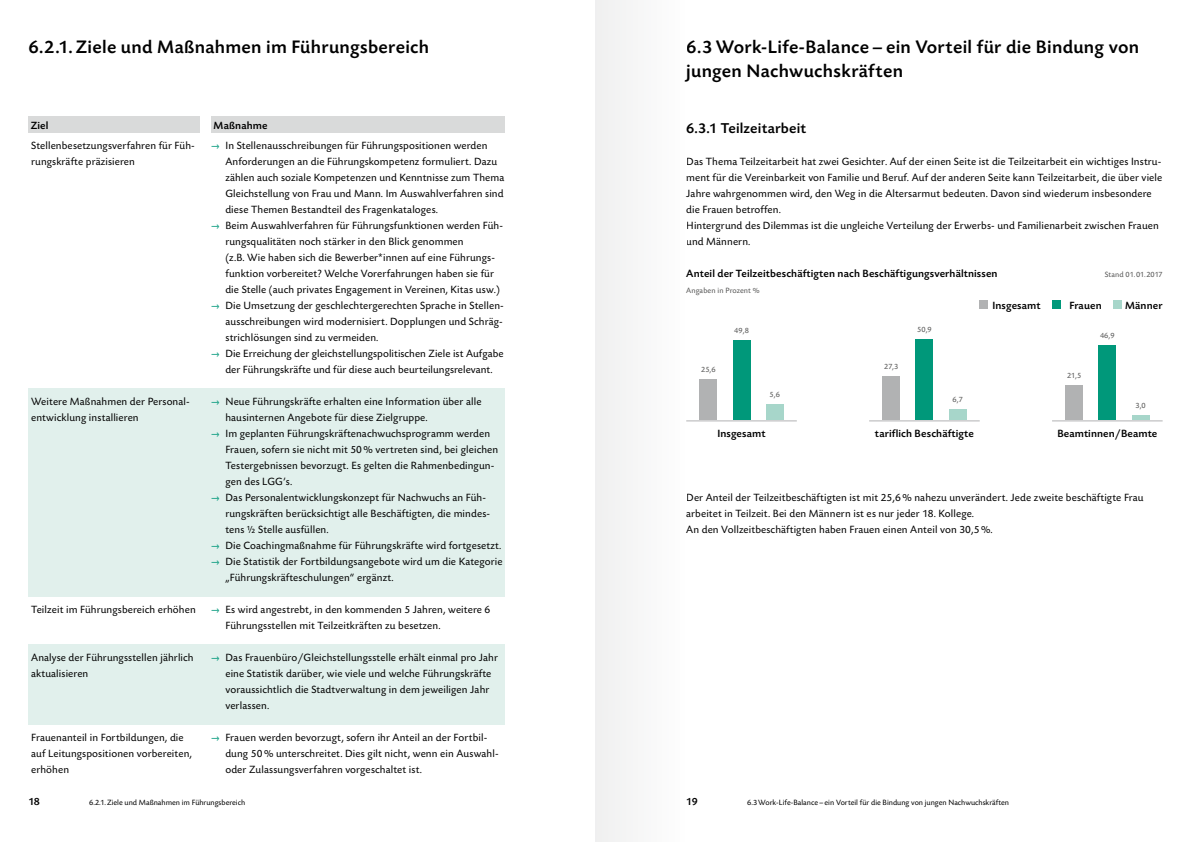
<style>
.page{position:relative;width:1191px;height:842px;background:#fff}
.page>*{position:absolute;margin:0;border:0;box-sizing:border-box;transform-origin:0 0}
.t1{font:500 19px/24px "Today Sans BEFOP";letter-spacing:.015em;color:#000}
.t2{font:500 15px "Today Sans BEFOP";letter-spacing:.01em;color:#000}
.t3{font:11px/16px "Today Sans BEFOP";letter-spacing:.01em;color:#000}
.t4{font:500 11px "Today Sans BEFOP";letter-spacing:.01em;color:#000}
.t5{font:8px "Today Sans BEFOP";color:#000}
.t6{font:8px "Today Sans BEFOP";letter-spacing:.01em;color:#565655}
.s1{font-weight:500}
.s2{color:#00987a}
</style>
<div class="page">
<div style="left:28px;top:389px;width:477px;height:208px;background:#e1f0ec"></div>
<div style="left:28px;top:645px;width:477px;height:80px;background:#e1f0ec"></div>
<div style="left:28px;top:117px;width:172px;height:16px;background:#d9dada"></div>
<div style="left:211px;top:117px;width:294px;height:16px;background:#d9dada"></div>
<div style="left:1113px;top:300px;width:8px;height:9px;background:#a7d6ca"></div>
<div style="left:979px;top:300px;width:9px;height:9px;background:#b1b2b3"></div>
<div style="left:1052px;top:300px;width:8px;height:9px;background:#00987a"></div>
<div style="left:700px;top:379px;width:17px;height:41px;background:#b1b2b3"></div>
<div style="left:882px;top:376px;width:17px;height:44px;background:#b1b2b3"></div>
<div style="left:1065px;top:386px;width:17px;height:34px;background:#b1b2b3"></div>
<div style="left:733px;top:341px;width:17px;height:79px;background:#00987a"></div>
<div style="left:916px;top:339px;width:17px;height:81px;background:#00987a"></div>
<div style="left:1098px;top:345px;width:17px;height:75px;background:#00987a"></div>
<div style="left:766px;top:404px;width:17px;height:16px;background:#a7d6ca"></div>
<div style="left:949px;top:409px;width:17px;height:11px;background:#a7d6ca"></div>
<div style="left:1132px;top:415px;width:17px;height:5px;background:#a7d6ca"></div>
<hr style="left:686px;top:420px;width:111px;height:1px;background:#b1b2b3">
<hr style="left:869px;top:420px;width:110px;height:1px;background:#b1b2b3">
<hr style="left:1052px;top:420px;width:110px;height:1px;background:#b1b2b3">
<div style="left:595px;top:0;width:91px;height:842px;background:#f7f7f7"></div>
<h1 class="t1" style="left:28px;top:35px;width:402px">6.2.1. Ziele und Maßnahmen im Führungsbereich</h1>
<h1 class="t1" style="left:686px;top:35px;width:454px">6.3 Work-Life-Balance – ein Vorteil für die Bindung von jungen Nachwuchskräften</h1>
<p class="t4" style="left:31px;top:119px;width:19px">Ziel</p>
<p class="t3" style="left:31px;top:138px;width:165px">Stellenbesetzungsverfahren für Füh&shy;rungskräfte präzisieren</p>
<p class="t3" style="left:211px;top:116px;width:278px;line-height:19.8px"><span class="s1">Maßnahme<br></span><span class="s2">—›</span> In Stellenausschreibungen für Führungspositionen werden</p>
<p class="t3" style="left:225px;top:154px;width:273px">Anforderungen an die Führungskompetenz formuliert. Dazu</p>
<p class="t3" style="left:225px;top:170px;width:280px">zählen auch soziale Kompetenzen und Kenntnisse zum Thema</p>
<p class="t3" style="left:225px;top:186px;width:280px">Gleichstellung von Frau und Mann. Im Auswahlverfahren sind</p>
<p class="t3" style="left:225px;top:202px;width:214px">diese Themen Bestandteil des Fragenkataloges.</p>
<p class="t3" style="left:211px;top:218px;width:293px"><span class="s2">—›</span> Beim Auswahlverfahren für Führungsfunktionen werden Füh-</p>
<p class="t3" style="left:225px;top:234px;width:240px">rungsqualitäten noch stärker in den Blick genommen</p>
<p class="t3" style="left:225px;top:250px;width:271px">(z.B. Wie haben sich die Bewerber*innen auf eine Führungs-</p>
<p class="t3" style="left:225px;top:266px;width:270px">funktion vorbereitet? Welche Vorerfahrungen haben sie für</p>
<p class="t3" style="left:225px;top:282px;width:276px">die Stelle (auch privates Engagement in Vereinen, Kitas usw.)</p>
<p class="t3" style="left:211px;top:298px;width:294px"><span class="s2">—›</span> Die Umsetzung der geschlechtergerechten Sprache in Stellen-</p>
<p class="t3" style="left:225px;top:314px;width:279px">ausschreibungen wird modernisiert. Dopplungen und Schräg-</p>
<p class="t3" style="left:225px;top:330px;width:155px">strichlösungen sind zu vermeiden.</p>
<p class="t3" style="left:211px;top:346px;width:294px"><span class="s2">—›</span> Die Erreichung der gleichstellungspolitischen Ziele ist Aufgabe</p>
<p class="t3" style="left:225px;top:362px;width:269px">der Führungskräfte und für diese auch beurteilungsrelevant.</p>
<p class="t3" style="left:211px;top:394px;width:272px"><span class="s2">—›</span> Neue Führungskräfte erhalten eine Information über alle</p>
<p class="t3" style="left:225px;top:410px;width:204px">hausinternen Angebote für diese Zielgruppe.</p>
<p class="t3" style="left:211px;top:426px;width:280px"><span class="s2">—›</span> Im geplanten Führungskräftenachwuchsprogramm werden</p>
<p class="t3" style="left:225px;top:442px;width:274px">Frauen, sofern sie nicht mit 50 % vertreten sind, bei gleichen</p>
<p class="t3" style="left:225px;top:458px;width:270px">Testergebnissen bevorzugt. Es gelten die Rahmenbedingun-</p>
<p class="t3" style="left:225px;top:474px;width:68px">gen des LGG’s.</p>
<p class="t3" style="left:211px;top:490px;width:276px"><span class="s2">—›</span> Das Personalentwicklungskonzept für Nachwuchs an Füh-</p>
<p class="t3" style="left:225px;top:506px;width:266px">rungskräften berücksichtigt alle Beschäftigten, die mindes-</p>
<p class="t3" style="left:225px;top:522px;width:105px">tens ½ Stelle ausfüllen.</p>
<p class="t3" style="left:211px;top:538px;width:291px"><span class="s2">—›</span> Die Coachingmaßnahme für Führungskräfte wird fortgesetzt.</p>
<p class="t3" style="left:211px;top:554px;width:293px"><span class="s2">—›</span> Die Statistik der Fortbildungsangebote wird um die Kategorie</p>
<p class="t3" style="left:225px;top:570px;width:170px">„Führungskräfteschulungen“ ergänzt.</p>
<p class="t3" style="left:225px;top:601px;width:266px;text-indent:-14px"><span class="s2">—›</span> Es wird angestrebt, in den kommenden 5 Jahren, weitere 6<br>Führungsstellen mit Teilzeitkräften zu besetzen.</p>
<p class="t3" style="left:225px;top:649px;width:274px;text-indent:-14px"><span class="s2">—›</span> Das Frauenbüro/Gleichstellungsstelle erhält einmal pro Jahr eine Statistik darüber, wie viele und welche Führungskräfte voraussichtlich die Stadtverwaltung in dem jeweiligen Jahr verlassen.</p>
<p class="t3" style="left:225px;top:729px;width:275px;text-indent:-14px"><span class="s2">—›</span> Frauen werden bevorzugt, sofern ihr Anteil an der Fortbil&shy;dung 50 % unterschreitet. Dies gilt nicht, wenn ein Auswahl&shy;oder Zulassungsverfahren vorgeschaltet ist.</p>
<h2 class="t2" style="left:686px;top:120px;width:121px">6.3.1 Teilzeitarbeit</h2>
<p class="t3" style="left:686px;top:154px;width:477px">Das Thema Teilzeitarbeit hat zwei Gesichter. Auf der einen Seite ist die Teilzeitarbeit ein wichtiges Instru&shy;ment für die Vereinbarkeit von Familie und Beruf. Auf der anderen Seite kann Teilzeitarbeit, die über viele Jahre wahrgenommen wird, den Weg in die Altersarmut bedeuten. Davon sind wiederum insbesondere die Frauen betroffen.<br>Hintergrund des Dilemmas ist die ungleiche Verteilung der Erwerbs- und Familienarbeit zwischen Frauen und Männern.</p>
<p class="t4" style="left:686px;top:267px;width:313px">Anteil der Teilzeitbeschäftigten nach Beschäftigungsverhältnissen</p>
<p class="t6" style="left:686px;top:286px;width:75px">Angaben in Prozent %</p>
<p class="t4" style="left:992px;top:299px;width:50px">Insgesamt</p>
<p class="t4" style="left:1069px;top:299px;width:34px">Frauen</p>
<p class="t4" style="left:1125px;top:299px;width:39px">Männer</p>
<p class="t6" style="left:1104px;top:270px;width:59px">Stand 01.01.2017</p>
<p class="t6" style="left:734px;top:326px;width:16px">49,8</p>
<p class="t6" style="left:917px;top:325px;width:16px">50,9</p>
<p class="t6" style="left:1100px;top:331px;width:16px">46,9</p>
<p class="t6" style="left:701px;top:365px;width:16px">25,6</p>
<p class="t6" style="left:884px;top:362px;width:16px">27,3</p>
<p class="t6" style="left:1067px;top:371px;width:16px">21,5</p>
<p class="t6" style="left:769px;top:390px;width:12px">5,6</p>
<p class="t6" style="left:952px;top:395px;width:12px">6,7</p>
<p class="t3" style="left:31px;top:394px;width:160px">Weitere Maßnahmen der Personal&shy;entwicklung installieren</p>
<p class="t6" style="left:1135px;top:401px;width:12px">3,0</p>
<p class="t4" style="left:717px;top:427px;width:50px">Insgesamt</p>
<p class="t4" style="left:875px;top:427px;width:100px">tariflich Beschäftigte</p>
<p class="t4" style="left:1057px;top:427px;width:101px">Beamtinnen/Beamte</p>
<p class="t3" style="left:686px;top:490px;width:459px">Der Anteil der Teilzeitbeschäftigten ist mit 25,6 % nahezu unverändert. Jede zweite beschäftigte Frau arbeitet in Teilzeit. Bei den Männern ist es nur jeder 18. Kollege.<br>An den Vollzeitbeschäftigten haben Frauen einen Anteil von 30,5 %.</p>
<p class="t3" style="left:31px;top:602px;width:166px">Teilzeit im Führungsbereich erhöhen</p>
<p class="t3" style="left:31px;top:650px;width:164px">Analyse der Führungsstellen jährlich aktualisieren</p>
<p class="t3" style="left:31px;top:730px;width:162px">Frauenanteil in Fortbildungen, die auf Leitungspositionen vorbereiten, erhöhen</p>
<p class="t4" style="left:28px;top:795px;width:13px">18</p>
<p class="t5" style="left:89px;top:798px;width:157px">6.2.1.Ziele und Maßnahmen im Führungsbereich</p>
<p class="t4" style="left:686px;top:795px;width:13px">19</p>
<p class="t5" style="left:747px;top:798px;width:263px">6.3Work-Life-Balance–ein Vorteil für die Bindung von jungen Nachwuchskräften</p>
</div>
